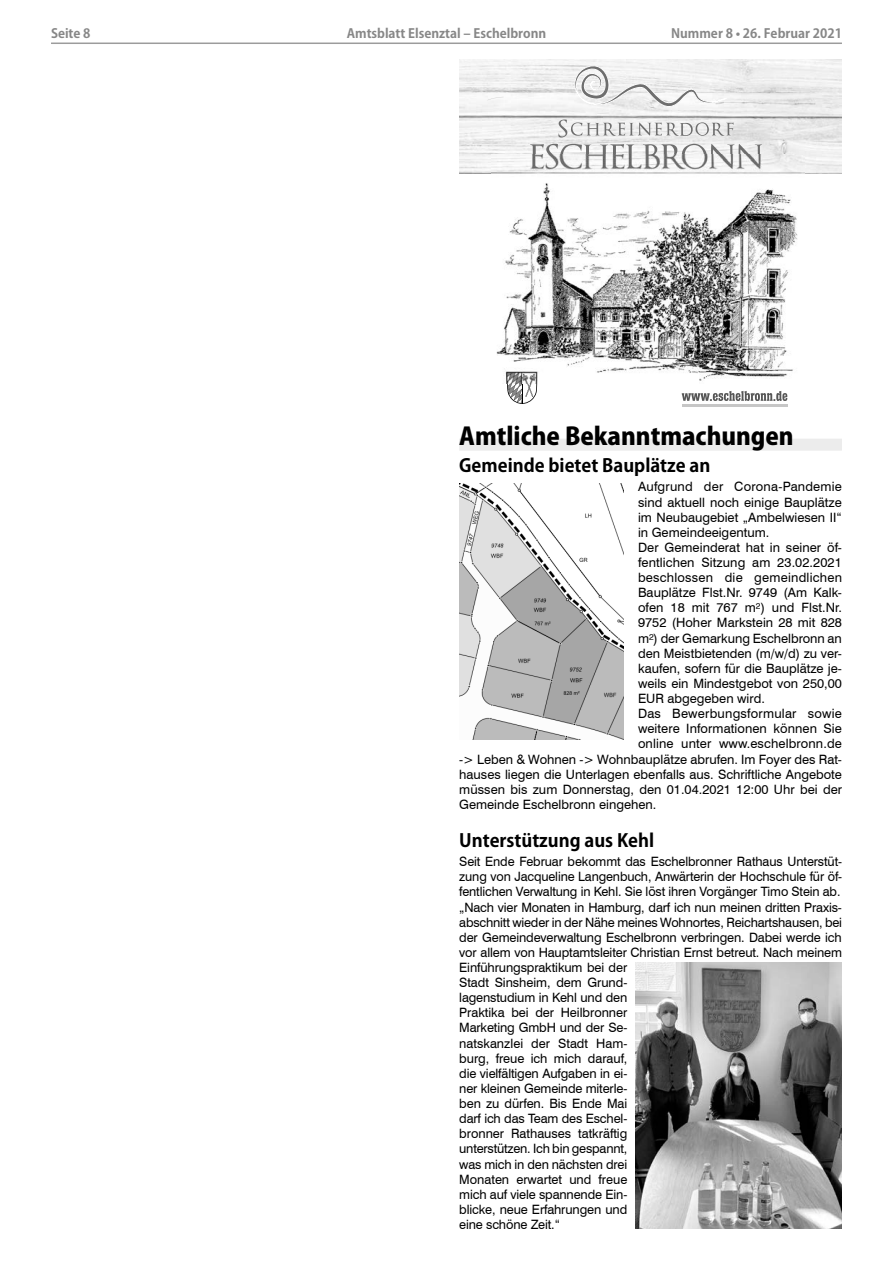
<style>
.page{position:relative;width:893px;height:1263px;background:#fff}
.page>*{position:absolute;margin:0;border:0;box-sizing:border-box;transform-origin:0 0}
.t1{font:800 24px "Koz Go Pro";color:#000}
.t2{font:700 18px "Koz Go Pro";color:#000}
.t3{font:12.9px/15.1px "Swiss 721 BT";letter-spacing:-.005em;color:#000}
.t4{font:12.9px "Swiss 721 BT";letter-spacing:.015em;color:#000}
.t5{font:12.9px "Swiss 721 BT";letter-spacing:.02em;color:#000}
.t6{font:700 12.75px "Koz Go Pro";color:#878787}
</style>
<div class="page">
<hr style="left:51px;top:43px;width:791px;height:1px;background:#9c9c9c">
<div style="left:459px;top:439px;width:383px;height:12px;background:#ececec"></div>
<svg style="left:507px;top:384px;width:31px;height:20px"></svg>
<hr style="left:522px;top:372px;width:1px;height:31px;background:#000">
<img style="left:459px;top:60px;width:383px;height:113px">
<svg style="left:571px;top:60px;width:163px;height:53px"></svg>
<svg style="left:530px;top:144px;width:232px;height:10px"></svg>
<svg style="left:558px;top:120px;width:176px;height:18px"></svg>
<svg style="left:682px;top:391px;width:105px;height:10px"></svg>
<hr style="left:682px;top:404px;width:105px;height:3px;background:#c6c6c6">
<img style="left:491px;top:154px;width:314px;height:230px">
<svg style="left:487px;top:97px;width:17px;height:3px"></svg>
<img style="left:459px;top:483px;width:164px;height:256px">
<img style="left:636px;top:962px;width:206px;height:267px">
<p class="t6" style="left:51px;top:25px;width:41px">Seite 8</p>
<p class="t6" style="left:347px;top:25px;width:201px">Amtsblatt Elsenztal – Eschelbronn</p>
<p class="t6" style="left:671px;top:25px;width:172px">Nummer 8 • 26. Februar 2021</p>
<h1 class="t1" style="left:459px;top:420px;width:336px">Amtliche Bekanntmachungen</h1>
<h2 class="t2" style="left:459px;top:454px;width:253px">Gemeinde bietet Bauplätze an</h2>
<p class="t4" style="left:638px;top:479px;width:205px">Aufgrund der Corona-Pandemie</p>
<p class="t3" style="left:638px;top:494px;width:205px">sind aktuell noch einige Bauplätze</p>
<p class="t3" style="left:638px;top:509px;width:205px">im Neubaugebiet „Ambelwiesen II“</p>
<p class="t3" style="left:638px;top:524px;width:133px">in Gemeindeeigentum.</p>
<p class="t3" style="left:638px;top:540px;width:205px">Der Gemeinderat hat in seiner öf-</p>
<p class="t3" style="left:638px;top:555px;width:205px">fentlichen Sitzung am 23.02.2021</p>
<p class="t5" style="left:638px;top:570px;width:205px">beschlossen die gemeindlichen</p>
<p class="t3" style="left:638px;top:585px;width:205px">Bauplätze Flst.Nr. 9749 (Am Kalk-</p>
<p class="t3" style="left:638px;top:600px;width:205px">ofen 18 mit 767 m²) und Flst.Nr.</p>
<p class="t3" style="left:638px;top:615px;width:205px">9752 (Hoher Markstein 28 mit 828</p>
<p class="t3" style="left:638px;top:630px;width:205px">m²) der Gemarkung Eschelbronn an</p>
<p class="t3" style="left:638px;top:645px;width:205px">den Meistbietenden (m/w/d) zu ver-</p>
<p class="t3" style="left:638px;top:660px;width:205px">kaufen, sofern für die Bauplätze je-</p>
<p class="t3" style="left:638px;top:676px;width:205px">weils ein Mindestgebot von 250,00</p>
<p class="t3" style="left:638px;top:691px;width:128px">EUR abgegeben wird.</p>
<p class="t4" style="left:638px;top:706px;width:205px">Das Bewerbungsformular sowie</p>
<p class="t3" style="left:638px;top:721px;width:205px">weitere Informationen können Sie</p>
<p class="t3" style="left:638px;top:736px;width:205px">online unter www.eschelbronn.de</p>
<p class="t3" style="left:459px;top:751px;width:384px">-&gt; Leben &amp; Wohnen -&gt; Wohnbauplätze abrufen. Im Foyer des Rat-</p>
<p class="t3" style="left:459px;top:766px;width:384px">hauses liegen die Unterlagen ebenfalls aus. Schriftliche Angebote</p>
<p class="t3" style="left:459px;top:781px;width:384px">müssen bis zum Donnerstag, den 01.04.2021 12:00 Uhr bei der</p>
<p class="t3" style="left:459px;top:797px;width:199px">Gemeinde Eschelbronn eingehen.</p>
<h2 class="t2" style="left:459px;top:828px;width:196px">Unterstützung aus Kehl</h2>
<p class="t3" style="left:459px;top:854px;width:384px">Seit Ende Februar bekommt das Eschelbronner Rathaus Unterstüt&shy;zung von Jacqueline Langenbuch, Anwärterin der Hochschule für öf&shy;fentlichen Verwaltung in Kehl. Sie löst ihren Vorgänger Timo Stein ab. „Nach vier Monaten in Hamburg, darf ich nun meinen dritten Praxis&shy;abschnitt wieder in der Nähe meines Wohnortes, Reichartshausen, bei der Gemeindeverwaltung Eschelbronn verbringen. Dabei werde ich vor allem von Hauptamtsleiter Christian Ernst betreut. Nach meinem Einführungspraktikum bei der<br>Stadt Sinsheim, dem Grund-<br>lagenstudium in Kehl und den<br>Praktika bei der Heilbronner<br>Marketing GmbH und der Se-<br>natskanzlei der Stadt Ham-<br>burg, freue ich mich darauf,<br>die vielfältigen Aufgaben in ei-<br>ner kleinen Gemeinde miterle-<br>ben zu dürfen. Bis Ende Mai<br>darf ich das Team des Eschel-<br>bronner Rathauses tatkräftig<br>unterstützen. Ich bin gespannt,<br>was mich in den nächsten drei<br>Monaten erwartet und freue<br>mich auf viele spannende Ein-<br>blicke, neue Erfahrungen und<br>eine schöne Zeit.“</p>
</div>
